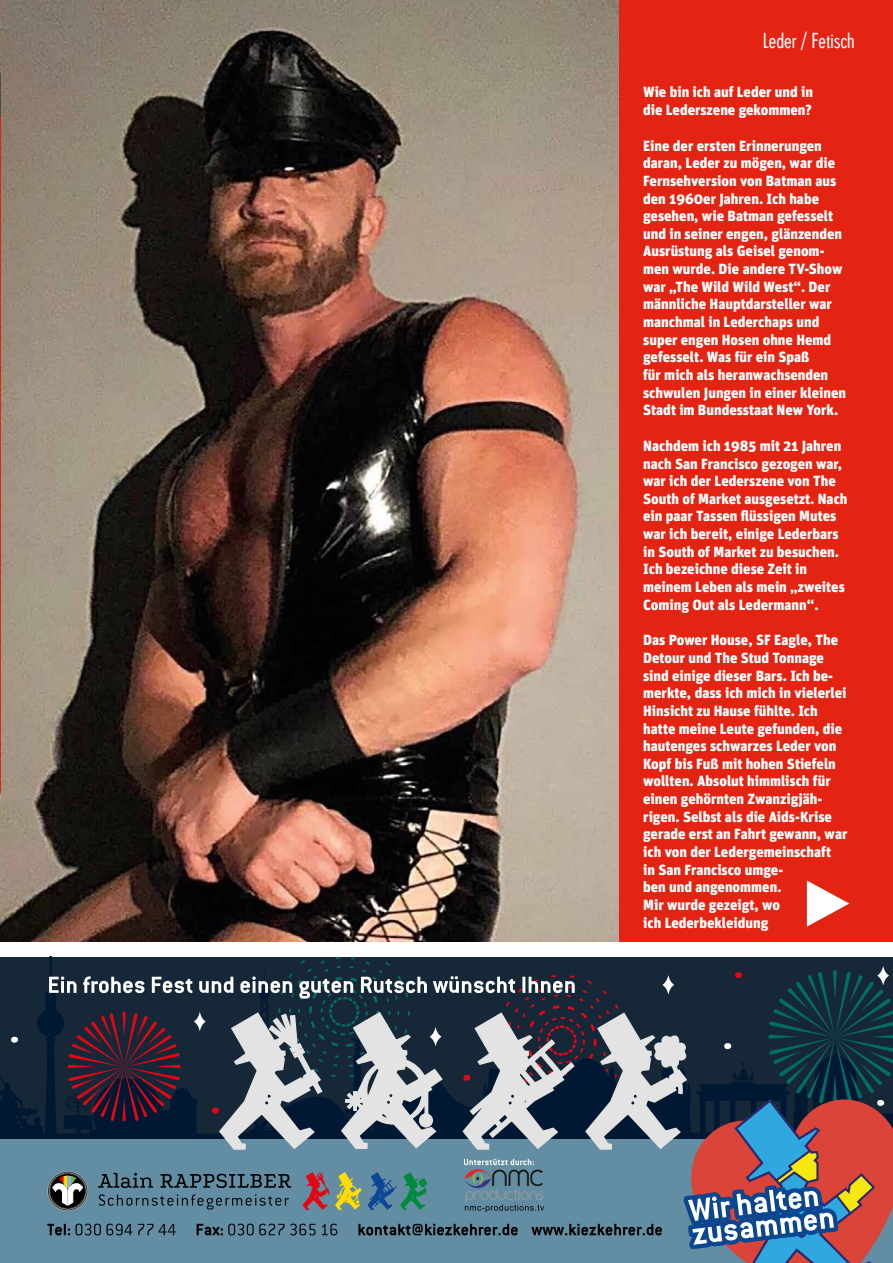
<style>
.page{position:relative;width:893px;height:1263px;background:#fff}
.page>*{position:absolute;margin:0;border:0;box-sizing:border-box;transform-origin:0 0}
.t1{font:25.65px "Y2 K Neophyte";color:#12100b}
.t2{font:condensed 21px "Super Grotesk A";color:#fff}
.t3{font:900 14.7px/17.7px "Unit";color:#fff}
.t4{font:13.95px "Y2 K Neophyte";color:#9e9b9a}
</style>
<div class="page">
<img style="left:0;top:0;width:620px;height:941px">
<div style="left:620px;top:0;width:273px;height:941px;background:#e42413"></div>
<hr style="left:0;top:116px;width:1px;height:677px;background:#e42413">
<svg style="left:0;top:73px;width:1px;height:43px"></svg>
<svg style="left:807px;top:880px;width:42px;height:47px"></svg>
<svg style="left:1px;top:957px;width:46px;height:182px;background:#112436"></svg>
<div style="left:1px;top:1139px;width:892px;height:124px;background:#638da2"></div>
<svg style="left:11px;top:1036px;width:7px;height:7px"></svg>
<svg style="left:47px;top:957px;width:846px;height:306px"></svg>
<h1 class="t1" style="left:491px;top:1158px;width:54px">nmc</h1>
<p class="t4" style="left:465px;top:1184px;width:80px">productions</p>
<h2 class="t2" style="left:763px;top:29px;width:93px">Leder / Fetisch</h2>
<p class="t3" style="left:643px;top:83px;width:171px">Wie bin ich auf Leder und in die Lederszene gekommen?</p>
<p class="t3" style="left:643px;top:136px;width:204px">Eine der ersten Erinnerungen daran, Leder zu mögen, war die<br>Fernsehversion von Batman aus den 1960er Jahren. Ich habe gesehen, wie Batman gefesselt und in seiner engen, glänzenden<br>Ausrüstung als Geisel genom&shy;men wurde. Die andere TV-Show war „The Wild Wild West“. Der männliche Hauptdarsteller war manchmal in Lederchaps und super engen Hosen ohne Hemd gefesselt. Was für ein Spaß<br>für mich als heranwachsenden schwulen Jungen in einer kleinen<br>Stadt im Bundesstaat New York.</p>
<p class="t3" style="left:643px;top:436px;width:206px">Nachdem ich 1985 mit 21 Jahren nach San Francisco gezogen war, war ich der Lederszene von The<br>South of Market ausgesetzt. Nach ein paar Tassen flüssigen Mutes war ich bereit, einige Lederbars in South of Market zu besuchen.<br>Ich bezeichne diese Zeit in meinem Leben als mein „zweites<br>Coming Out als Ledermann“.</p>
<p class="t3" style="left:643px;top:631px;width:206px">Das Power House, SF Eagle, The<br>Detour und The Stud Tonnage sind einige dieser Bars. Ich be&shy;merkte, dass ich mich in vielerlei<br>Hinsicht zu Hause fühlte. Ich hatte meine Leute gefunden, die hautenges schwarzes Leder von<br>Kopf bis Fuß mit hohen Stiefeln wollten. Absolut himmlisch für einen gehörnten Zwanzigjäh&shy;rigen. Selbst als die Aids-Krise gerade erst an Fahrt gewann, war ich von der Ledergemeinschaft<br>in San Francisco umge-<br>ben und angenommen.<br>Mir wurde gezeigt, wo<br>ich Lederbekleidung</p>
</div>
